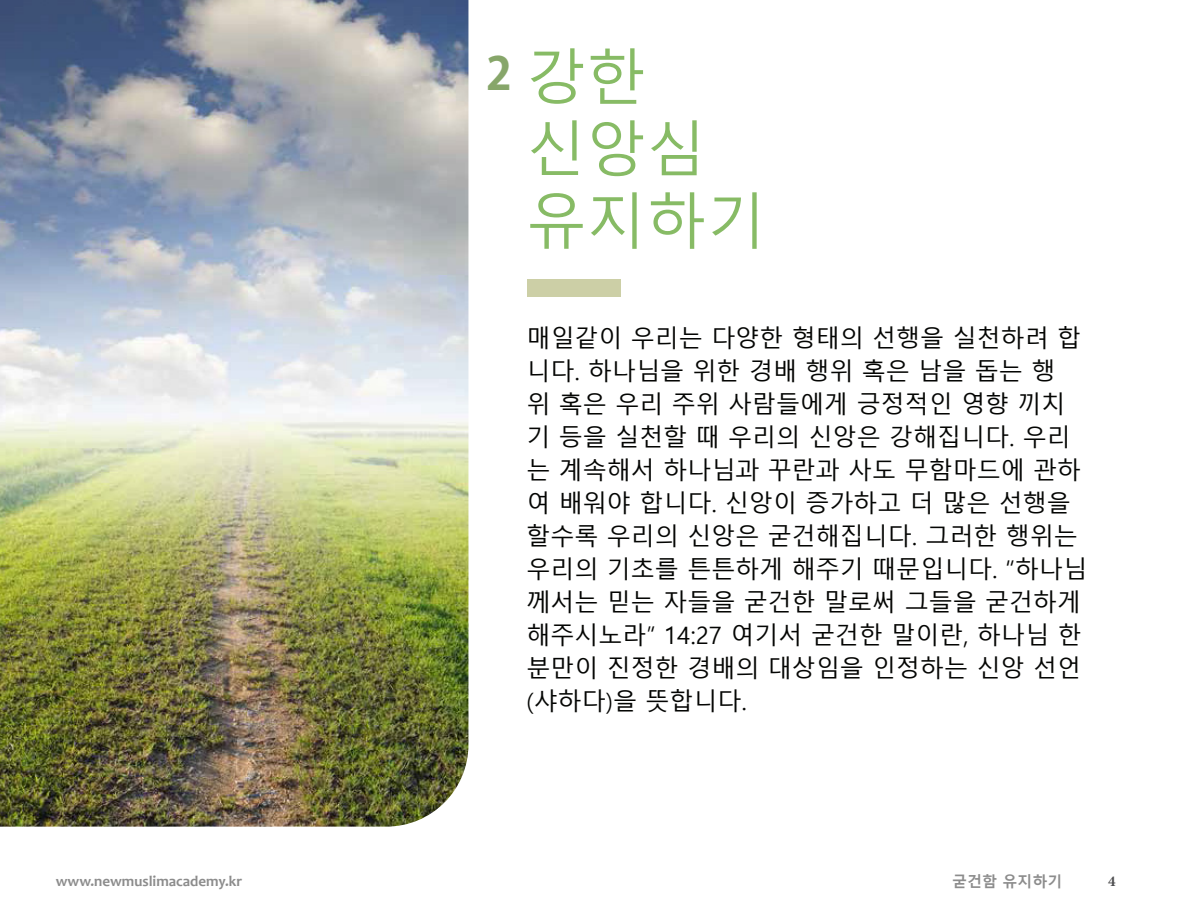
<style>
.page{position:relative;width:1188px;height:918px;background:#fff}
.page>*{position:absolute;margin:0;border:0;box-sizing:border-box;transform-origin:0 0}
.t1{font:60px "Malgun Gothic";color:#87bb65}
.t2{font:700 45px "Adobe Gothic Std";color:#87a66a}
.t3{font:24px/33px "Malgun Gothic";color:#040503}
.t4{font:700 15px "Candara";color:#8c8c8c}
.t5{font:700 15px "Malgun Gothic";color:#8c8c8c}
.t6{font:700 15px "Minion Pro";color:#4c4c4e}
</style>
<div class="page">
<img style="left:0;top:0;width:468px;height:827px">
<div style="left:527px;top:279px;width:93px;height:18px;background:#cccfa6"></div>
<p class="t2" style="left:486px;top:46px;width:27px">2</p>
<p class="t1" style="left:526px;top:44px;width:121px">강한</p>
<p class="t1" style="left:526px;top:116px;width:181px">신앙심</p>
<p class="t1" style="left:526px;top:188px;width:241px">유지하기</p>
<p class="t3" style="left:526px;top:323px;width:562px">매일같이 우리는 다양한 형태의 선행을 실천하려 합 니다. 하나님을 위한 경배 행위 혹은 남을 돕는 행<br>위 혹은 우리 주위 사람들에게 긍정적인 영향 끼치 기 등을 실천할 때 우리의 신앙은 강해집니다. 우리 는 계속해서 하나님과 꾸란과 사도 무함마드에 관하 여 배워야 합니다. 신앙이 증가하고 더 많은 선행을 할수록 우리의 신앙은 굳건해집니다. 그러한 행위는 우리의 기초를 튼튼하게 해주기 때문입니다. “하나님 께서는 믿는 자들을 굳건한 말로써 그들을 굳건하게 해주시노라” 14:27 여기서 굳건한 말이란, 하나님 한 분만이 진정한 경배의 대상임을 인정하는 신앙 선언 (샤하다)을 뜻합니다.</p>
<p class="t4" style="left:56px;top:872px;width:188px">www.newmuslimacademy.kr</p>
<p class="t5" style="left:952px;top:872px;width:112px">굳건함 유지하기</p>
<p class="t6" style="left:1108px;top:871px;width:9px">4</p>
</div>
